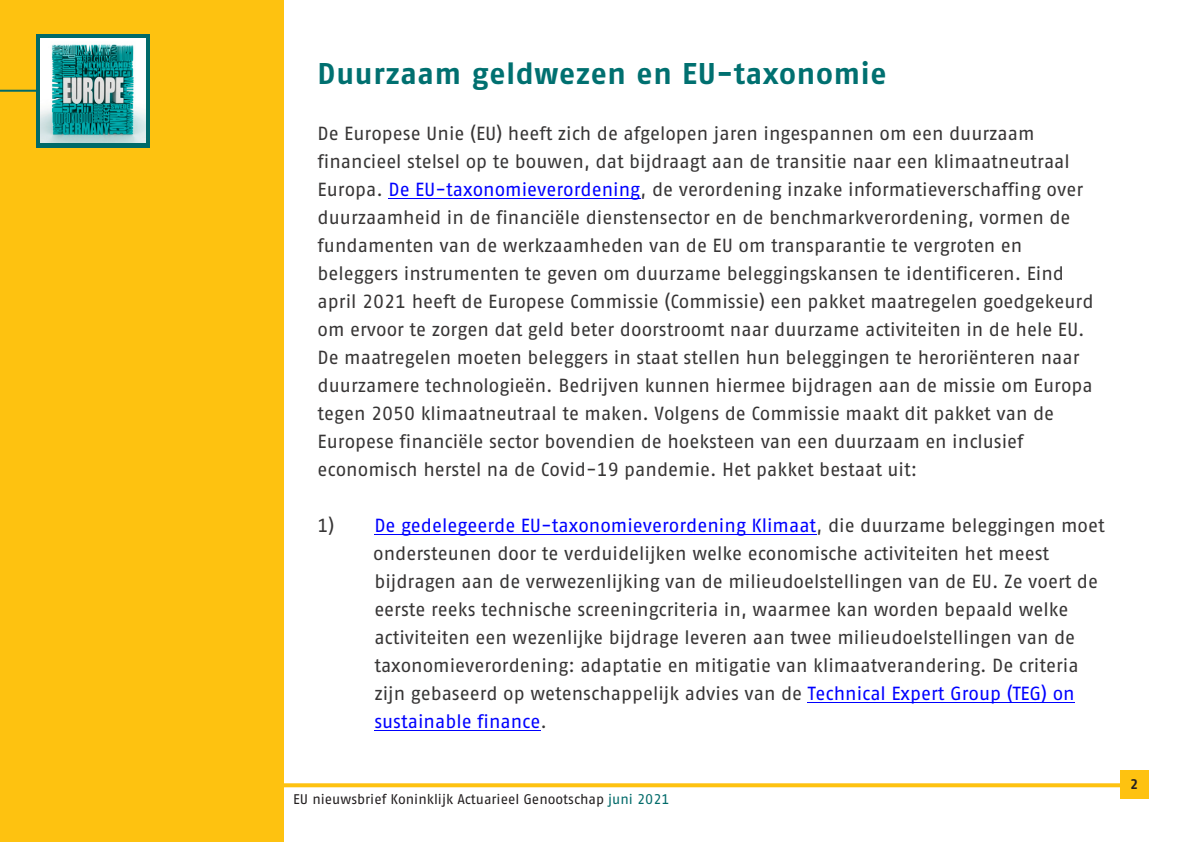
<style>
.page{position:relative;width:1191px;height:842px;background:#fff}
.page>*{position:absolute;margin:0;border:0;box-sizing:border-box;transform-origin:0 0}
.t1{font:700 30px "Fago OT";letter-spacing:.025em;color:#007070}
.t2{font:19px/28px "Fago OT";color:#373535}
.t3{font:14px "Fago OT";color:#231f20}
.t4{font:700 14px "Fago OT";color:#231f20}
.s1{color:#00f}
.s2{color:#006a69}
</style>
<div class="page">
<svg style="left:283px;top:783px;width:837px;height:4px;background:#fec621"></svg>
<div style="left:1120px;top:770px;width:28px;height:29px;background:#fec210"></div>
<div style="left:0;top:0;width:283px;height:842px;background:#fec210"></div>
<hr style="left:0;top:90px;width:36px;height:2px;background:#006a69">
<div style="left:36px;top:91px;width:114px;height:56px;background:#006a69"></div>
<div style="left:36px;top:34px;width:114px;height:57px;background:#006a69"></div>
<img style="left:41px;top:38px;width:104px;height:105px">
<hr style="left:388px;top:198px;width:252px;height:1px;background:#00f">
<hr style="left:374px;top:534px;width:442px;height:1px;background:#00f">
<hr style="left:807px;top:702px;width:268px;height:1px;background:#00f">
<hr style="left:374px;top:730px;width:166px;height:1px;background:#00f">
<p class="t1" style="left:318px;top:62px;width:570px">Duurzaam geldwezen en EU-taxonomie</p>
<p class="t2" style="left:318px;top:121px;width:777px">De Europese Unie (EU) heeft zich de afgelopen jaren ingespannen om een duurzaam financieel stelsel op te bouwen, dat bijdraagt aan de transitie naar een klimaatneutraal Europa. <span class="s1">De EU-taxonomieverordening</span>, de verordening inzake informatieverschaffing over duurzaamheid in de financiële dienstensector en de benchmarkverordening, vormen de fundamenten van de werkzaamheden van de EU om transparantie te vergroten en beleggers instrumenten te geven om duurzame beleggingskansen te identificeren. Eind april 2021 heeft de Europese Commissie (Commissie) een pakket maatregelen goedgekeurd om ervoor te zorgen dat geld beter doorstroomt naar duurzame activiteiten in de hele EU.<br>De maatregelen moeten beleggers in staat stellen hun beleggingen te heroriënteren naar duurzamere technologieën. Bedrijven kunnen hiermee bijdragen aan de missie om Europa tegen 2050 klimaatneutraal te maken. Volgens de Commissie maakt dit pakket van de Europese financiële sector bovendien de hoeksteen van een duurzaam en inclusief economisch herstel na de Covid-19 pandemie. Het pakket bestaat uit:</p>
<p class="t2" style="left:373px;top:513px;width:733px;text-indent:-56px">1) <span class="s1">De gedelegeerde EU-taxonomieverordening Klimaat</span>, die duurzame beleggingen moet ondersteunen door te verduidelijken welke economische activiteiten het meest bijdragen aan de verwezenlijking van de milieudoelstellingen van de EU. Ze voert de eerste reeks technische screeningcriteria in, waarmee kan worden bepaald welke activiteiten een wezenlijke bijdrage leveren aan twee milieudoelstellingen van de taxonomieverordening: adaptatie en mitigatie van klimaatverandering. De criteria zijn gebaseerd op wetenschappelijk advies van de <span class="s1">Technical Expert Group (TEG) on sustainable finance</span>.</p>
<p class="t3" style="left:293px;top:794px;width:378px">EU nieuwsbrief Koninklijk Actuarieel Genootschap <span class="s2">juni 2021</span></p>
<p class="t4" style="left:1130px;top:779px;width:10px">2</p>
</div>
